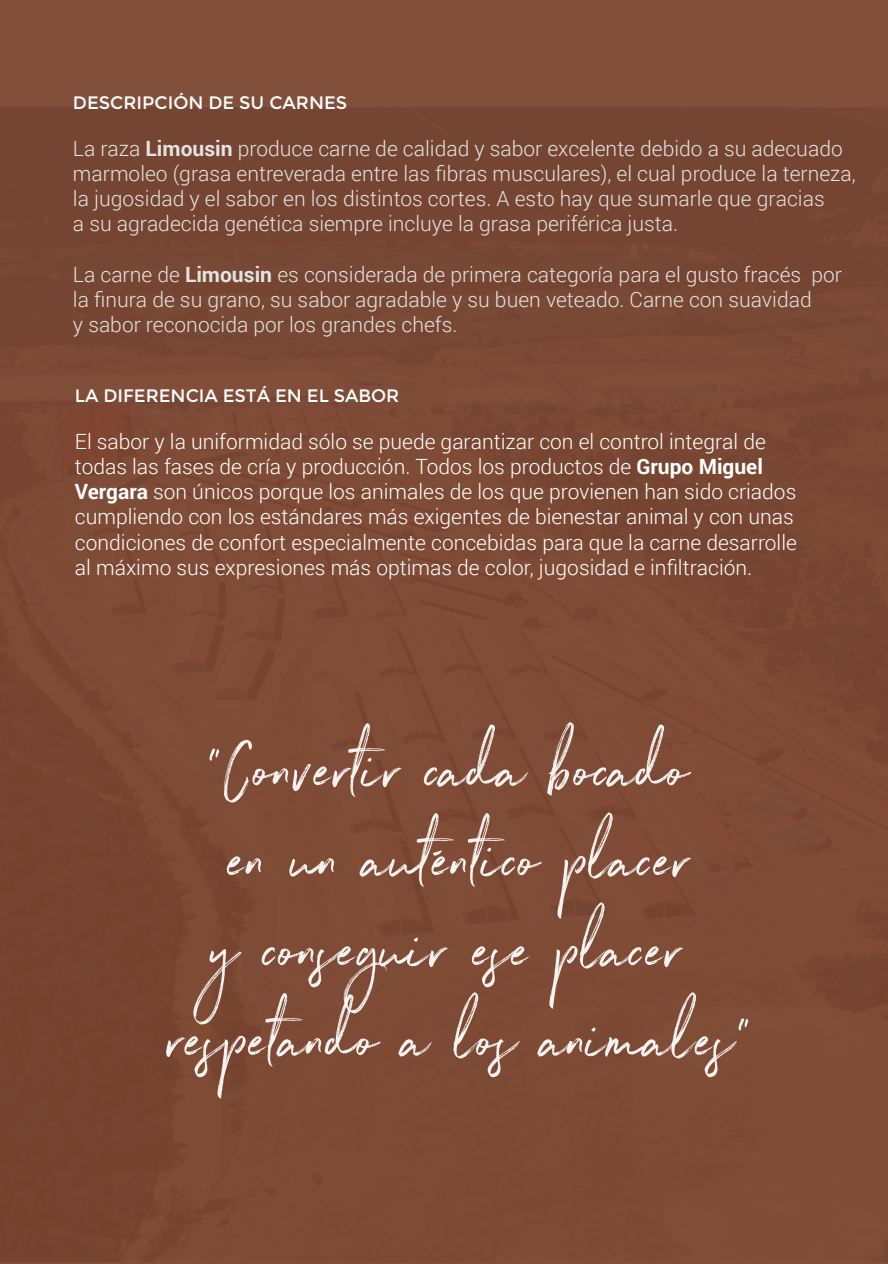
<style>
.page{position:relative;width:888px;height:1264px;background:#fff}
.page>*{position:absolute;margin:0;border:0;box-sizing:border-box;transform-origin:0 0}
.t1{font:75.6px/89.8px "Northwell";letter-spacing:.015em;color:rgb(255 255 255/.93);text-align:center}
.t2{font:300 21px/25.2px "Roboto";color:#e3e3e3}
.t3{font:300 21px/25.2px "Roboto";color:#fff}
.t4{font:18px "Montserrat";color:#fff}
.s1{font-weight:700}
</style>
<div class="page">
<div style="left:0;top:0;width:888px;height:1263px;background:#7b4630"></div>
<p class="t4" style="left:73px;top:92px;width:276px">DESCRIPCIÓN DE SU CARNES</p>
<p class="t2" style="left:73px;top:135px;width:784px">La raza <span class="s1">Limousin</span> produce carne de calidad y sabor excelente debido a su adecuado marmoleo (grasa entreverada entre las fibras musculares), el cual produce la terneza, la jugosidad y el sabor en los distintos cortes. A esto hay que sumarle que gracias<br>a su agradecida genética siempre incluye la grasa periférica justa.</p>
<p class="t2" style="left:73px;top:261px;width:770px">La carne de <span class="s1">Limousin</span> es considerada de primera categoría para el gusto fracés por la finura de su grano, su sabor agradable y su buen veteado. Carne con suavidad<br>y sabor reconocida por los grandes chefs.</p>
<p class="t4" style="left:75px;top:385px;width:326px">LA DIFERENCIA ESTÁ EN EL SABOR</p>
<p class="t3" style="left:75px;top:428px;width:723px">El sabor y la uniformidad sólo se puede garantizar con el control integral de todas las fases de cría y producción. Todos los productos de <span class="s1">Grupo Miguel Vergara</span> son únicos porque los animales de los que provienen han sido criados cumpliendo con los estándares más exigentes de bienestar animal y con unas condiciones de confort especialmente concebidas para que la carne desarrolle al máximo sus expresiones más optimas de color, jugosidad e infiltración.</p>
<h1 class="t1" style="left:168px;top:714px;width:584px">“Convertir cada bocado<br>en un auténtico placer<br>y conseguir ese placer respetando a los animales”</h1>
</div>
